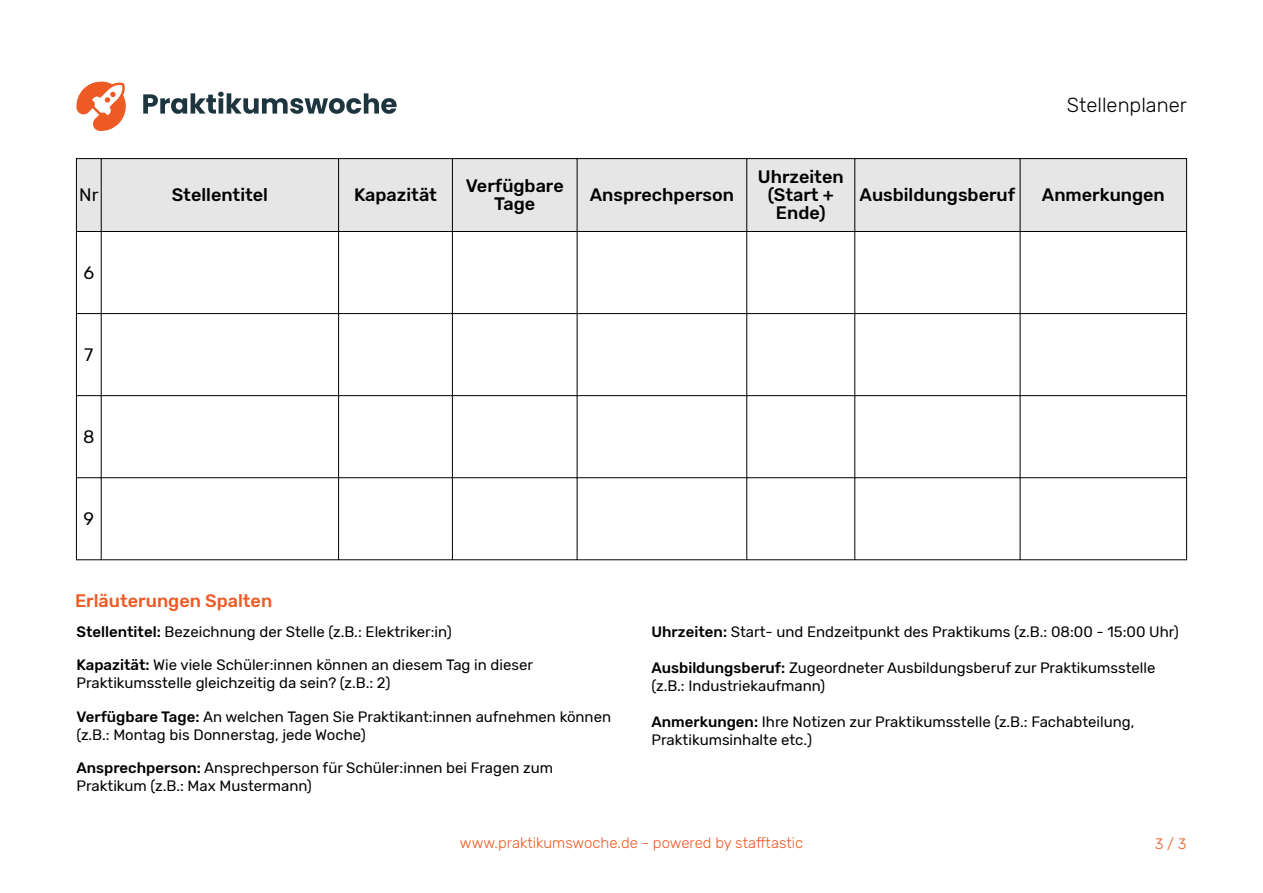
<style>
.page{position:relative;width:1263px;height:893px;background:#fff}
.page>*{position:absolute;margin:0;border:0;box-sizing:border-box;transform-origin:0 0}
.t1{font:300 20.25px "Rubik";color:#000}
.t2{font:500 18px/18px "Rubik";color:#000;text-align:center}
.t3{font:500 18px "Rubik";color:#ee5a24}
.t4{font:18px "Rubik";color:#000}
.t5{font:15px/18px "Rubik";color:#000}
.t6{font:300 15px "Rubik";color:#ee5a24}
.s1{font-weight:500}
</style>
<div class="page">
<svg style="left:76px;top:82px;width:50px;height:49px"></svg>
<svg style="left:143px;top:92px;width:254px;height:22px"></svg>
<div style="left:76px;top:159px;width:1110px;height:72px;background:#e6e6e6"></div>
<hr style="left:76px;top:158px;width:1px;height:402px;background:#000">
<hr style="left:1186px;top:158px;width:1px;height:402px;background:#000">
<hr style="left:101px;top:159px;width:1px;height:401px;background:#000">
<hr style="left:338px;top:159px;width:1px;height:401px;background:#000">
<hr style="left:452px;top:159px;width:1px;height:401px;background:#000">
<hr style="left:577px;top:159px;width:1px;height:401px;background:#000">
<hr style="left:746px;top:159px;width:1px;height:401px;background:#000">
<hr style="left:854px;top:159px;width:1px;height:401px;background:#000">
<hr style="left:1020px;top:159px;width:1px;height:401px;background:#000">
<hr style="left:76px;top:158px;width:1110px;height:1px;background:#000">
<hr style="left:76px;top:231px;width:1110px;height:1px;background:#000">
<hr style="left:76px;top:313px;width:1110px;height:1px;background:#000">
<hr style="left:76px;top:395px;width:1110px;height:1px;background:#000">
<hr style="left:76px;top:477px;width:1110px;height:1px;background:#000">
<hr style="left:76px;top:559px;width:1110px;height:1px;background:#000">
<p class="t4" style="left:79px;top:185px;width:21px">Nr</p>
<p class="t2" style="left:172px;top:186px;width:98px">Stellentitel</p>
<p class="t2" style="left:354px;top:186px;width:84px">Kapazität</p>
<p class="t2" style="left:466px;top:177px;width:100px">Verfügbare<br>Tage</p>
<p class="t2" style="left:590px;top:186px;width:146px">Ansprechperson</p>
<p class="t4" style="left:83px;top:262px;width:12px">6</p>
<h1 class="t1" style="left:1067px;top:93px;width:121px">Stellenplaner</h1>
<p class="t2" style="left:758px;top:168px;width:87px">Uhrzeiten (Start +<br>Ende)</p>
<p class="t2" style="left:860px;top:186px;width:157px">Ausbildungsberuf</p>
<p class="t2" style="left:1042px;top:186px;width:125px">Anmerkungen</p>
<p class="t4" style="left:84px;top:344px;width:11px">7</p>
<p class="t4" style="left:83px;top:426px;width:13px">8</p>
<p class="t4" style="left:84px;top:508px;width:12px">9</p>
<p class="t3" style="left:75px;top:590px;width:199px">Erläuterungen Spalten</p>
<p class="t5" style="left:76px;top:622px;width:377px"><span class="s1">Stellentitel:</span> Bezeichnung der Stelle (z.B.: Elektriker:in)</p>
<p class="t5" style="left:76px;top:656px;width:458px"><span class="s1">Kapazität:</span> Wie viele Schüler:innen können an diesem Tag in dieser<br>Praktikumsstelle gleichzeitig da sein? (z.B.: 2)</p>
<p class="t5" style="left:76px;top:707px;width:536px"><span class="s1">Verfügbare Tage:</span> An welchen Tagen Sie Praktikant:innen aufnehmen können (z.B.: Montag bis Donnerstag, jede Woche)</p>
<p class="t5" style="left:76px;top:759px;width:478px"><span class="s1">Ansprechperson:</span> Ansprechperson für Schüler:innen bei Fragen zum<br>Praktikum (z.B.: Max Mustermann)</p>
<p class="t5" style="left:651px;top:622px;width:529px"><span class="s1">Uhrzeiten:</span> Start- und Endzeitpunkt des Praktikums (z.B.: 08:00 - 15:00 Uhr)</p>
<p class="t5" style="left:651px;top:658px;width:506px"><span class="s1">Ausbildungsberuf:</span> Zugeordneter Ausbildungsberuf zur Praktikumsstelle (z.B.: Industriekaufmann)</p>
<p class="t5" style="left:651px;top:712px;width:484px"><span class="s1">Anmerkungen:</span> Ihre Notizen zur Praktikumsstelle (z.B.: Fachabteilung,<br>Praktikumsinhalte etc.)</p>
<p class="t6" style="left:460px;top:834px;width:345px">www.praktikumswoche.de - powered by stafftastic</p>
<p class="t6" style="left:1155px;top:835px;width:33px">3/3</p>
</div>
